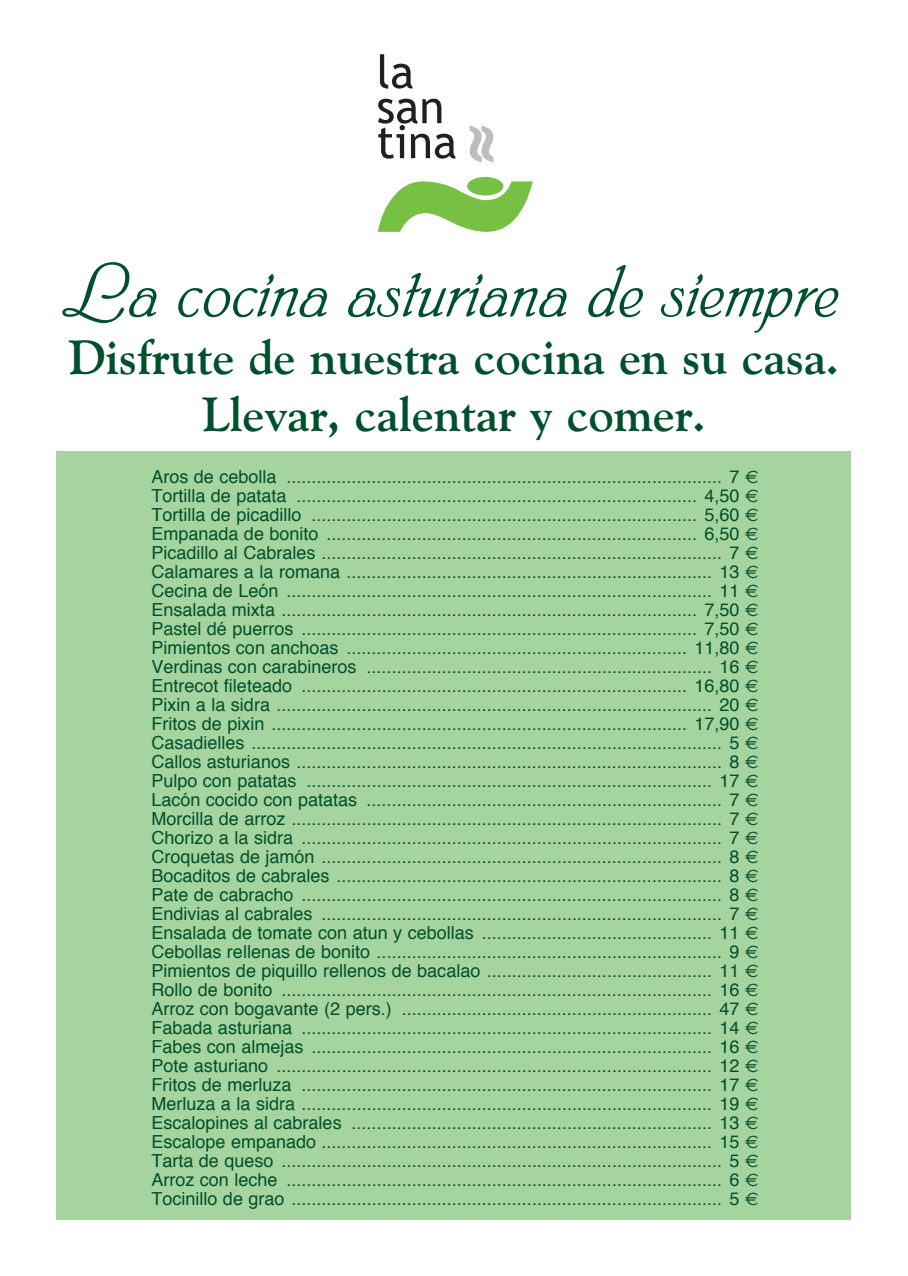
<style>
.page{position:relative;width:908px;height:1276px;background:#fff}
.page>*{position:absolute;margin:0;border:0;box-sizing:border-box;transform-origin:0 0}
.t1{font:italic 72px "Phyllis";color:#00502e}
.t2{font:700 48px/57.6px "Goudy Old Style BT";color:#00502e;text-align:center}
.t3{font:18px/19px "Helvetica";color:#00502e;text-align:justify}
.s1{font-family:"Euro Sans"}
</style>
<div class="page">
<div style="left:57px;top:451px;width:793px;height:768px;background:#a6d49e"></div>
<svg style="left:378px;top:99px;width:77px;height:60px"></svg>
<svg style="left:380px;top:54px;width:32px;height:35px"></svg>
<div style="left:467px;top:177px;width:36px;height:18px;background:#76c043;border-radius:50%"></div>
<svg style="left:378px;top:181px;width:154px;height:51px"></svg>
<svg style="left:469px;top:126px;width:24px;height:36px"></svg>
<h1 class="t1" style="left:68px;top:246px;width:772px">La cocina asturiana de siempre</h1>
<h2 class="t2" style="left:69px;top:327px;width:771px">Disfrute de nuestra cocina en su casa.<br>Llevar, calentar y comer.</h2>
<p class="t3" style="left:151px;top:467px;width:608px">Aros de cebolla ....................................................................................... 7 <span class="s1">E </span>Tortilla de patata ................................................................................ 4,50 <span class="s1">E </span>Tortilla de picadillo ............................................................................. 5,60 <span class="s1">E </span>Empanada de bonito .......................................................................... 6,50 <span class="s1">E </span>Picadillo al Cabrales ................................................................................ 7 <span class="s1">E </span>Calamares a la romana ......................................................................... 13 <span class="s1">E </span>Cecina de León ..................................................................................... 11 <span class="s1">E </span>Ensalada mixta ................................................................................... 7,50 <span class="s1">E </span>Pastel dé puerros ............................................................................... 7,50 <span class="s1">E </span>Pimientos con anchoas .................................................................... 11,80 <span class="s1">E </span>Verdinas con carabineros ..................................................................... 16 <span class="s1">E </span>Entrecot fileteado ............................................................................. 16,80 <span class="s1">E </span>Pixin a la sidra ....................................................................................... 20 <span class="s1">E </span>Fritos de pixin ................................................................................... 17,90 <span class="s1">E </span>Casadielles .............................................................................................. 5 <span class="s1">E </span>Callos asturianos ..................................................................................... 8 <span class="s1">E </span>Pulpo con patatas ................................................................................. 17 <span class="s1">E </span>Lacón cocido con patatas ....................................................................... 7 <span class="s1">E </span>Morcilla de arroz ...................................................................................... 7 <span class="s1">E </span>Chorizo a la sidra .................................................................................... 7 <span class="s1">E </span>Croquetas de jamón ................................................................................ 8 <span class="s1">E </span>Bocaditos de cabrales ............................................................................. 8 <span class="s1">E </span>Pate de cabracho .................................................................................... 8 <span class="s1">E </span>Endivias al cabrales ................................................................................ 7 <span class="s1">E </span>Ensalada de tomate con atun y cebollas .............................................. 11 <span class="s1">E </span>Cebollas rellenas de bonito ..................................................................... 9 <span class="s1">E </span>Pimientos de piquillo rellenos de bacalao ............................................. 11 <span class="s1">E </span>Rollo de bonito ...................................................................................... 16 <span class="s1">E </span>Arroz con bogavante (2 pers.) .............................................................. 47 <span class="s1">E </span>Fabada asturiana .................................................................................. 14 <span class="s1">E </span>Fabes con almejas ................................................................................ 16 <span class="s1">E </span>Pote asturiano ....................................................................................... 12 <span class="s1">E </span>Fritos de merluza .................................................................................. 17 <span class="s1">E </span>Merluza a la sidra .................................................................................. 19 <span class="s1">E </span>Escalopines al cabrales ........................................................................ 13 <span class="s1">E </span>Escalope empanado .............................................................................. 15 <span class="s1">E </span>Tarta de queso ........................................................................................ 5 <span class="s1">E </span>Arroz con leche ....................................................................................... 6 <span class="s1">E </span>Tocinillo de grao ...................................................................................... 5 <span class="s1">E</span></p>
</div>
